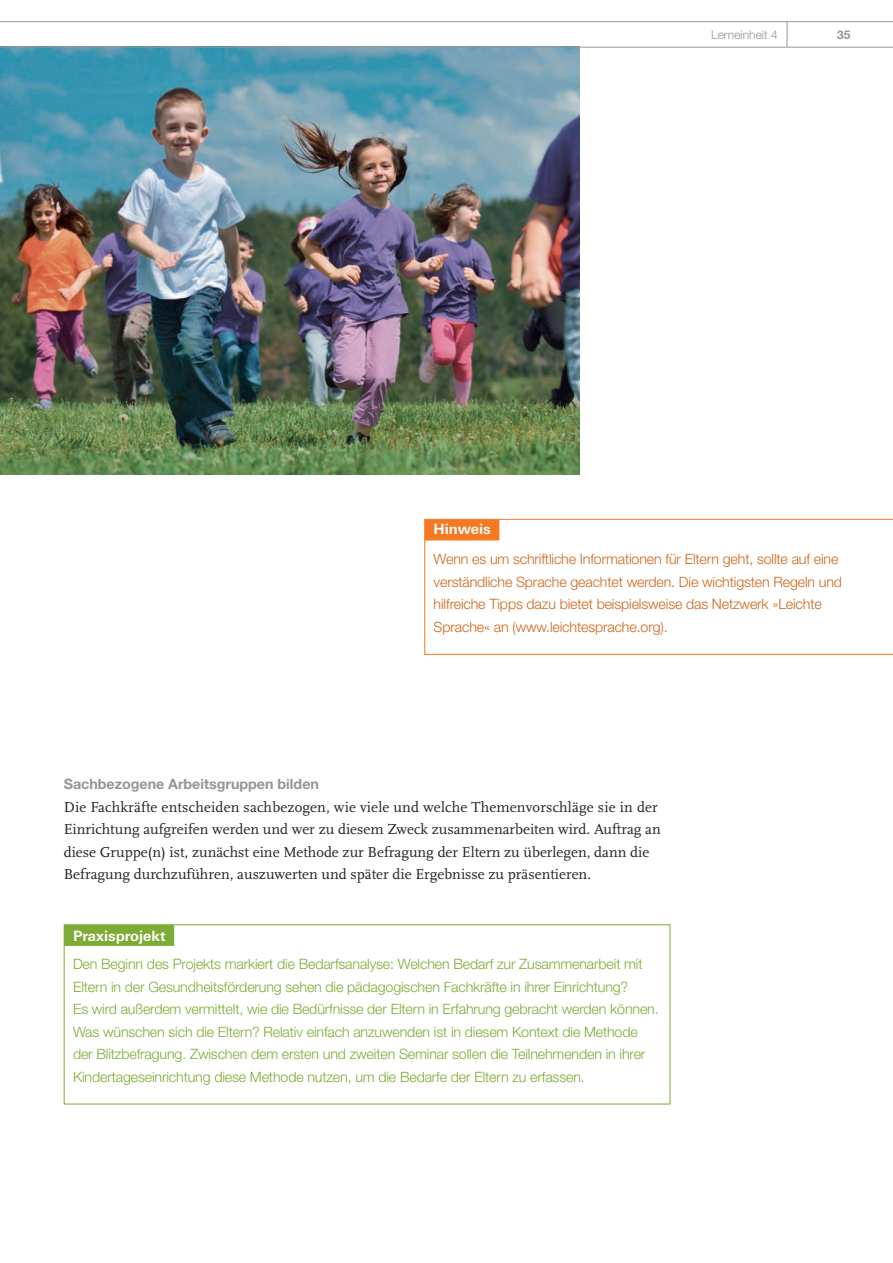
<style>
.page{position:relative;width:893px;height:1263px;background:#fff}
.page>*{position:absolute;margin:0;border:0;box-sizing:border-box;transform-origin:0 0}
.t1{font:15px/22.5px "Scala LF";color:#231f20}
.t2{font:300 14.25px/22.5px "Helvetica Neue";letter-spacing:-.01em;color:#7cac33}
.t3{font:300 14.25px/22.5px "Helvetica Neue";letter-spacing:-.01em;color:#cf6719}
.t4{font:700 14.25px "Helvetica Neue";color:#939598}
.t5{font:700 14.25px "Linotype Univers Basic";color:#fff}
.t6{font:300 12px "Helvetica Neue";color:#939598}
.t7{font:700 12px "Helvetica Neue";color:#939598}
</style>
<div class="page">
<img style="left:0;top:48px;width:580px;height:426px">
<svg style="left:787px;top:22px;width:1px;height:25px"></svg>
<hr style="left:0;top:21px;width:893px;height:1px;background:#939598">
<hr style="left:0;top:47px;width:893px;height:1px;background:#939598">
<div style="left:64px;top:925px;width:110px;height:21px;background:#7cac33"></div>
<div style="left:64px;top:924px;width:606px;height:180px;border:1px solid #7cac33"></div>
<svg style="left:424px;top:519px;width:469px;height:136px"></svg>
<p class="t6" style="left:711px;top:28px;width:68px">Lerneinheit 4</p>
<p class="t7" style="left:837px;top:27px;width:15px">35</p>
<p class="t5" style="left:434px;top:520px;width:59px">Hinweis</p>
<p class="t3" style="left:434px;top:548px;width:410px">Wenn es um schriftliche Informationen für Eltern geht, sollte auf eine verständliche Sprache geachtet werden. Die wichtigsten Regeln und hilfreiche Tipps dazu bietet beispielsweise das Netzwerk »Leichte Sprache« an (www.leichtesprache.org).</p>
<p class="t4" style="left:64px;top:775px;width:257px">Sachbezogene Arbeitsgruppen bilden</p>
<p class="t1" style="left:64px;top:796px;width:598px">Die Fachkräfte entscheiden sachbezogen, wie viele und welche Themenvorschläge sie in der Einrichtung aufgreifen werden und wer zu diesem Zweck zusammenarbeiten wird. Auftrag an diese Gruppe(n) ist, zunächst eine Methode zur Befragung der Eltern zu überlegen, dann die Befragung durchzuführen, auszuwerten und später die Ergebnisse zu präsentieren.</p>
<p class="t5" style="left:73px;top:927px;width:94px">Praxisprojekt</p>
<p class="t2" style="left:73px;top:953px;width:587px">Den Beginn des Projekts markiert die Bedarfsanalyse: Welchen Bedarf zur Zusammenarbeit mit Eltern in der Gesundheitsförderung sehen die pädagogischen Fachkräfte in ihrer Einrichtung?<br>Es wird außerdem vermittelt, wie die Bedürfnisse der Eltern in Erfahrung gebracht werden können.<br>Was wünschen sich die Eltern? Relativ einfach anzuwenden ist in diesem Kontext die Methode der Blitzbefragung. Zwischen dem ersten und zweiten Seminar sollen die Teilnehmenden in ihrer Kindertageseinrichtung diese Methode nutzen, um die Bedarfe der Eltern zu erfassen.</p>
</div>
